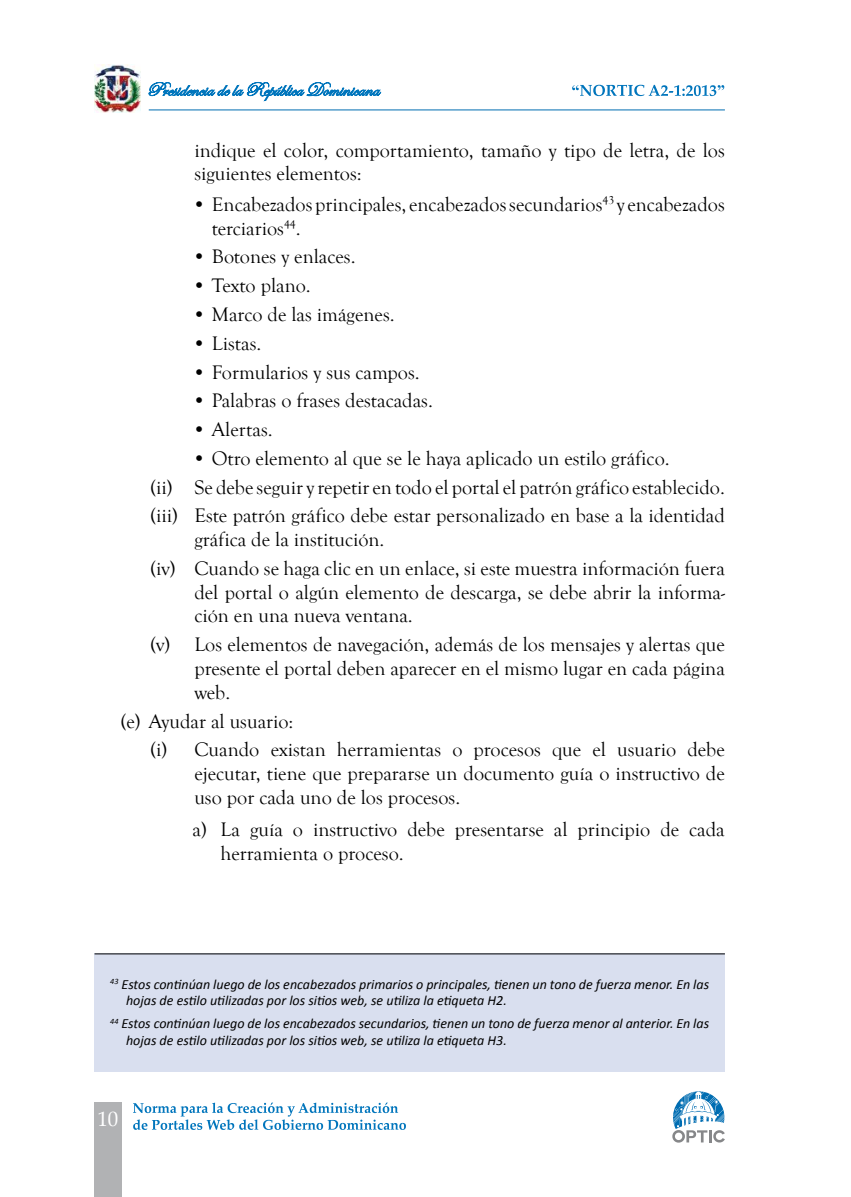
<style>
.page{position:relative;width:851px;height:1197px;background:#fff}
.page>*{position:absolute;margin:0;border:0;box-sizing:border-box;transform-origin:0 0}
.t1{font:21px "Palatino Linotype";color:#fff}
.t2{font:20.12px/23.8px "Goudy Old Style T";color:#000}
.t3{font:italic 14px/16.1px "Calibri";color:#000}
</style>
<div class="page">
<div style="left:94px;top:1102px;width:28px;height:95px;background:#b1b2b4"></div>
<svg style="left:133px;top:1103px;width:273px;height:27px"></svg>
<hr style="left:149px;top:109px;width:576px;height:1px;background:#006db2">
<svg style="left:572px;top:85px;width:152px;height:11px"></svg>
<img style="left:94px;top:64px;width:47px;height:49px">
<svg style="left:149px;top:82px;width:232px;height:20px"></svg>
<svg style="left:672px;top:1091px;width:52px;height:52px"></svg>
<div style="left:94px;top:953px;width:630px;height:118px;background:#d9dfef"></div>
<hr style="left:94px;top:953px;width:630px;height:1px;background:#000">
<p class="t2" style="left:194px;top:139px;width:532px">indique el color, comportamiento, tamaño y tipo de letra, de los siguientes elementos:</p>
<p class="t2" style="left:212px;top:193px;width:514px;text-indent:-19px">• Encabezados principales, encabezadossecundarios<sup>43</sup> y encabezados terciarios<sup>44</sup>.</p>
<p class="t2" style="left:192px;top:245px;width:164px">• Botones y enlaces.</p>
<p class="t2" style="left:192px;top:274px;width:120px">• Texto plano.</p>
<p class="t2" style="left:192px;top:303px;width:204px">• Marco de las imágenes.</p>
<p class="t2" style="left:192px;top:332px;width:70px">• Listas.</p>
<p class="t2" style="left:192px;top:360px;width:229px">• Formularios y sus campos.</p>
<p class="t2" style="left:192px;top:389px;width:242px">• Palabras o frases destacadas.</p>
<p class="t2" style="left:192px;top:418px;width:82px">• Alertas.</p>
<p class="t2" style="left:150px;top:444px;width:575px;line-height:28.7px;text-indent:42px">• Otro elemento al que se le haya aplicado un estilo gráfico.<br>(ii) Se debe seguir y repetir en todo el portal el patrón gráfico establecido. (iii) Este patrón gráfico debe estar personalizado en base a la identidad</p>
<p class="t2" style="left:150px;top:526px;width:575px;line-height:28.7px;text-indent:44px">gráfica de la institución.<br>(iv) Cuando se haga clic en un enlace, si este muestra información fuera</p>
<p class="t2" style="left:194px;top:581px;width:532px">del portal o algún elemento de descarga, se debe abrir la informa&shy;ción en una nueva ventana.</p>
<p class="t2" style="left:194px;top:633px;width:532px;text-align:justify;text-indent:-44px">(v) Los elementos de navegación, además de los mensajes y alertas que presente el portal deben aparecer en el mismo lugar en cada página web.</p>
<p class="t2" style="left:150px;top:707px;width:575px;line-height:28.7px;text-indent:-30px">(e) Ayudar al usuario:<br>(i) Cuando existan herramientas o procesos que el usuario debe</p>
<p class="t2" style="left:194px;top:762px;width:532px">ejecutar, tiene que prepararse un documento guía o instructivo de uso por cada uno de los procesos.</p>
<p class="t2" style="left:220px;top:817px;width:505px;text-indent:-28px">a) La guía o instructivo debe presentarse al principio de cada herramienta o proceso.</p>
<p class="t3" style="left:126px;top:976px;width:584px;text-indent:-16px"><sup>43</sup> Estos continúan luego de los encabezados primarios o principales, tienen un tono de fuerza menor. En las hojas de estilo utilizadas por los sitios web, se utiliza la etiqueta H2.</p>
<p class="t3" style="left:126px;top:1015px;width:584px;text-indent:-16px"><sup>44</sup> Estos continúan luego de los encabezados secundarios, tienen un tono de fuerza menor al anterior. En las hojas de estilo utilizadas por los sitios web, se utiliza la etiqueta H3.</p>
<p class="t1" style="left:97px;top:1104px;width:23px">10</p>
</div>
